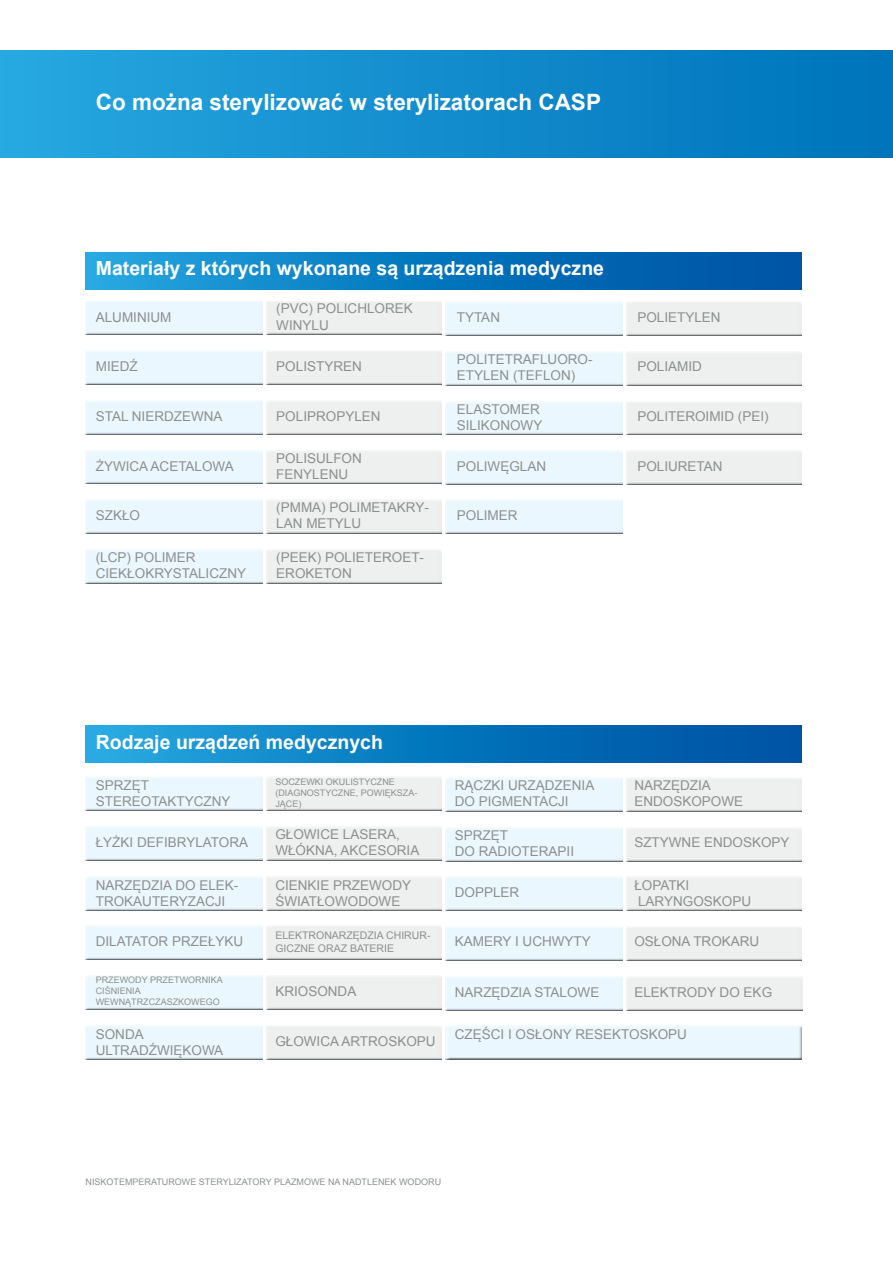
<style>
.page{position:relative;width:893px;height:1263px;background:#fff}
.page>*{position:absolute;margin:0;border:0;box-sizing:border-box;transform-origin:0 0}
.t1{font:700 22.5px "Arial";color:#fff}
.t2{font:700 19.5px "Arial";color:#fff}
.t3{font:13.5px/16.2px "Arial";color:#8d9090}
.t4{font:10.5px/12.6px "Arial";color:#8d9090}
.t5{font:9px/10.8px "Arial";color:#8d9090}
</style>
<div class="page">
<img style="left:445px;top:1025px;width:356px;height:34px">
<div style="left:445px;top:402px;width:178px;height:33px;background:#ebf7fe"></div>
<div style="left:626px;top:402px;width:175px;height:33px;background:#eeefef"></div>
<img style="left:445px;top:877px;width:178px;height:34px">
<div style="left:626px;top:877px;width:175px;height:34px;background:#eeefef"></div>
<div style="left:445px;top:926px;width:178px;height:34px;background:#ebf7fe"></div>
<div style="left:626px;top:926px;width:175px;height:34px;background:#eeefef"></div>
<img style="left:445px;top:500px;width:178px;height:34px">
<img style="left:86px;top:301px;width:177px;height:34px">
<div style="left:267px;top:301px;width:175px;height:34px;background:#eeefef"></div>
<img style="left:86px;top:777px;width:177px;height:34px">
<div style="left:267px;top:777px;width:175px;height:34px;background:#eeefef"></div>
<div style="left:86px;top:451px;width:177px;height:33px;background:#ebf7fe"></div>
<div style="left:267px;top:451px;width:175px;height:33px;background:#eeefef"></div>
<img style="left:86px;top:926px;width:177px;height:34px">
<div style="left:267px;top:926px;width:175px;height:34px;background:#eeefef"></div>
<img style="left:86px;top:500px;width:177px;height:34px">
<div style="left:267px;top:500px;width:175px;height:34px;background:#eeefef"></div>
<div style="left:86px;top:975px;width:177px;height:34px;background:#ebf7fe"></div>
<div style="left:267px;top:975px;width:175px;height:34px;background:#eeefef"></div>
<div style="left:86px;top:549px;width:177px;height:34px;background:#ebf7fe"></div>
<div style="left:267px;top:549px;width:175px;height:34px;background:#eeefef"></div>
<div style="left:86px;top:252px;width:716px;height:37px;background:linear-gradient(to right,#1ea4dd,#004da1)"></div>
<div style="left:86px;top:726px;width:716px;height:37px;background:linear-gradient(to right,#20a6df,#004ca0)"></div>
<div style="left:0;top:51px;width:893px;height:107px;background:linear-gradient(to right,#27a7e0,#0073bb)"></div>
<h1 class="t1" style="left:96px;top:87px;width:507px">Co można sterylizować w sterylizatorach CASP</h1>
<h2 class="t2" style="left:96px;top:256px;width:510px">Materiały z których wykonane są urządzenia medyczne</h2>
<p class="t3" style="left:96px;top:309px;width:77px">ALUMINIUM</p>
<p class="t3" style="left:96px;top:358px;width:43px">MIEDŹ</p>
<p class="t3" style="left:96px;top:408px;width:128px">STAL NIERDZEWNA</p>
<p class="t3" style="left:96px;top:458px;width:140px">ŻYWICA ACETALOWA</p>
<p class="t3" style="left:96px;top:508px;width:46px">SZKŁO</p>
<p class="t3" style="left:96px;top:549px;width:152px">(LCP) POLIMER<br>CIEKŁOKRYSTALICZNY</p>
<p class="t3" style="left:276px;top:301px;width:138px">(PVC) POLICHLOREK<br>WINYLU</p>
<p class="t3" style="left:276px;top:359px;width:87px">POLISTYREN</p>
<p class="t3" style="left:276px;top:408px;width:106px">POLIPROPYLEN</p>
<p class="t3" style="left:276px;top:450px;width:87px">POLISULFON<br>FENYLENU</p>
<p class="t3" style="left:276px;top:500px;width:154px">(PMMA) POLIMETAKRY-<br>LAN METYLU</p>
<p class="t3" style="left:276px;top:549px;width:149px">(PEEK) POLIETEROET-<br>EROKETON</p>
<p class="t3" style="left:457px;top:309px;width:45px">TYTAN</p>
<p class="t3" style="left:457px;top:351px;width:137px">POLITETRAFLUORO-<br>ETYLEN (TEFLON)</p>
<p class="t3" style="left:457px;top:401px;width:87px">ELASTOMER<br>SILIKONOWY</p>
<p class="t3" style="left:457px;top:458px;width:91px">POLIWĘGLAN</p>
<p class="t3" style="left:457px;top:508px;width:62px">POLIMER</p>
<p class="t3" style="left:637px;top:309px;width:85px">POLIETYLEN</p>
<p class="t3" style="left:637px;top:359px;width:66px">POLIAMID</p>
<p class="t3" style="left:637px;top:408px;width:133px">POLITEROIMID (PEI)</p>
<p class="t3" style="left:637px;top:458px;width:87px">POLIURETAN</p>
<h2 class="t2" style="left:96px;top:729px;width:289px">Rodzaje urządzeń medycznych</h2>
<p class="t3" style="left:96px;top:777px;width:136px">SPRZĘT<br>STEREOTAKTYCZNY</p>
<p class="t3" style="left:96px;top:834px;width:154px">ŁYŻKI DEFIBRYLATORA</p>
<p class="t3" style="left:96px;top:877px;width:144px">NARZĘDZIA DO ELEK-<br>TROKAUTERYZACJI</p>
<p class="t3" style="left:96px;top:934px;width:149px">DILATATOR PRZEŁYKU</p>
<p class="t5" style="left:96px;top:974px;width:128px">PRZEWODY PRZETWORNIKA<br>CIŚNIENIA<br>WEWNĄTRZCZASZKOWEGO</p>
<p class="t3" style="left:96px;top:1026px;width:129px">SONDA<br>ULTRADŹWIĘKOWA</p>
<p class="t5" style="left:275px;top:777px;width:144px">SOCZEWKI OKULISTYCZNE (DIAGNOSTYCZNE, POWIĘKSZA-<br>JĄCE)</p>
<p class="t3" style="left:275px;top:826px;width:146px">GŁOWICE LASERA,<br>WŁÓKNA, AKCESORIA</p>
<p class="t3" style="left:275px;top:877px;width:137px">CIENKIE PRZEWODY<br>ŚWIATŁOWODOWE</p>
<p class="t4" style="left:275px;top:929px;width:157px">ELEKTRONARZĘDZIA CHIRUR-<br>GICZNE ORAZ BATERIE</p>
<p class="t3" style="left:275px;top:983px;width:83px">KRIOSONDA</p>
<p class="t3" style="left:275px;top:1033px;width:162px">GŁOWICA ARTROSKOPU</p>
<p class="t3" style="left:455px;top:777px;width:141px">RĄCZKI URZĄDZENIA<br>DO PIGMENTACJI</p>
<p class="t3" style="left:455px;top:827px;width:121px">SPRZĘT<br>DO RADIOTERAPII</p>
<p class="t3" style="left:455px;top:885px;width:66px">DOPPLER</p>
<p class="t3" style="left:455px;top:934px;width:138px">KAMERY I UCHWYTY</p>
<p class="t3" style="left:634px;top:777px;width:110px">NARZĘDZIA<br>ENDOSKOPOWE</p>
<p class="t3" style="left:634px;top:834px;width:157px">SZTYWNE ENDOSKOPY</p>
<p class="t3" style="left:634px;top:877px;width:118px">ŁOPATKI<br>LARYNGOSKOPU</p>
<p class="t3" style="left:634px;top:934px;width:127px">OSŁONA TROKARU</p>
<p class="t3" style="left:455px;top:984px;width:146px">NARZĘDZIA STALOWE</p>
<p class="t3" style="left:455px;top:1026px;width:234px">CZĘŚCI I OSŁONY RESEKTOSKOPU</p>
<p class="t3" style="left:634px;top:984px;width:139px">ELEKTRODY DO EKG</p>
<p class="t5" style="left:86px;top:1177px;width:357px">NISKOTEMPERATUROWE STERYLIZATORY PLAZMOWE NA NADTLENEK WODORU</p>
</div>
